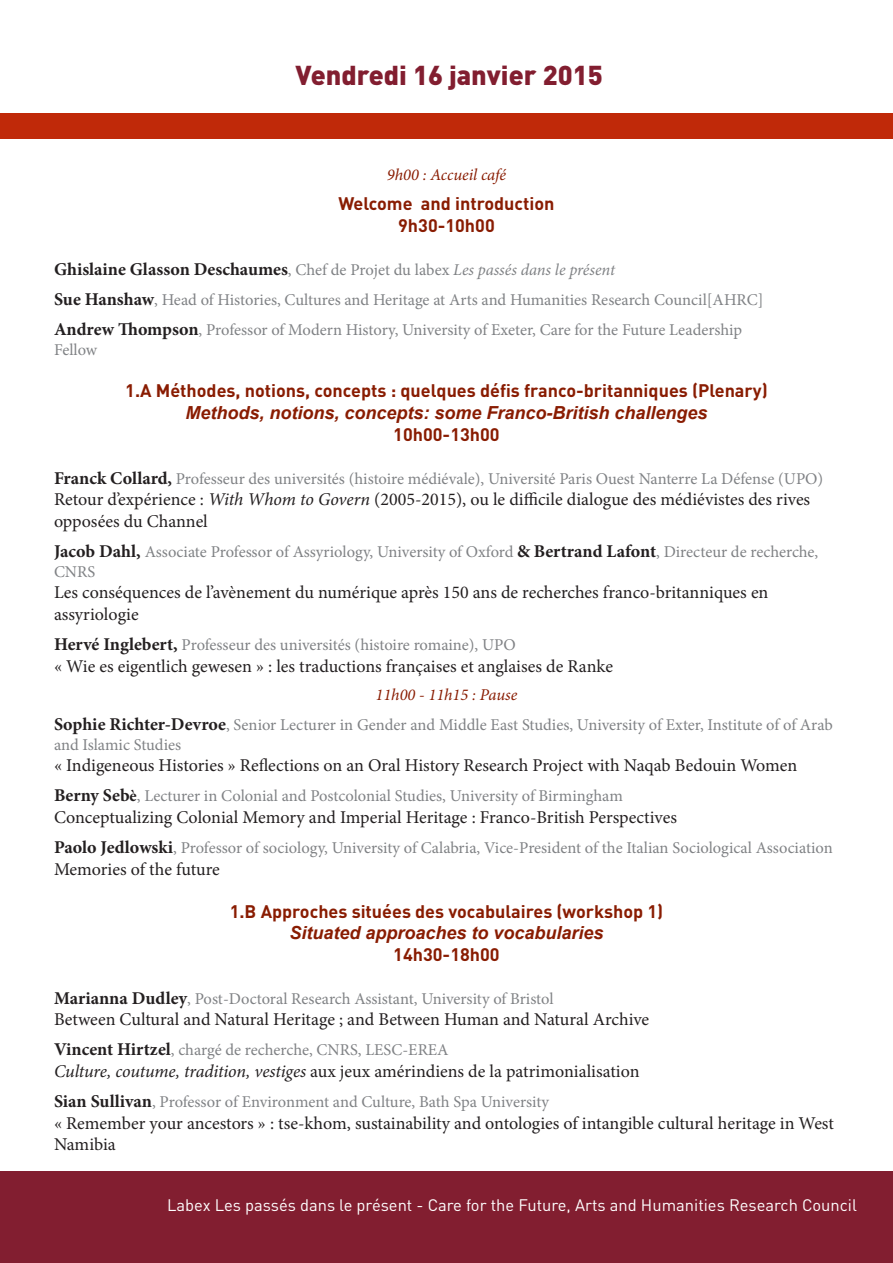
<style>
.page{position:relative;width:893px;height:1263px;background:#fff}
.page>*{position:absolute;margin:0;border:0;box-sizing:border-box;transform-origin:0 0}
.t1{font:900 27px "DIN";color:#821e30}
.t2{font:18px/21.6px "Minion Pro";color:#231f20}
.t3{font:700 18px/21.6px "DIN";color:#891c02;text-align:center}
.t4{font:700 18px "Minion Pro";color:#231f20}
.t5{font:16.5px/19.8px "Minion Pro";letter-spacing:-.005em;color:#808285}
.t6{font:16.5px "DIN";color:#fff}
.t7{font:italic 16.5px "Minion Pro";color:#891c02}
.s1{font-weight:400;font-size:16.5px;color:#808285}
.s2{font-weight:400;font-style:italic;font-size:16.5px;color:#808285}
.s3{font-weight:700;font-size:18px;color:#231f20}
.s4{font-family:"Arial";font-style:italic}
.s5{font-style:italic}
.s6{font-weight:700;color:#231f20}
</style>
<div class="page">
<div style="left:0;top:1171px;width:893px;height:92px;background:#821e30"></div>
<div style="left:0;top:113px;width:893px;height:26px;background:#c02909"></div>
<p class="t1" style="left:295px;top:57px;width:309px">Vendredi 16 janvier 2015</p>
<p class="t7" style="left:387px;top:163px;width:121px">9h00 : Accueil café</p>
<p class="t3" style="left:338px;top:192px;width:218px">Welcome and introduction<br>9h30-10h00</p>
<p class="t4" style="left:54px;top:256px;width:563px">Ghislaine Glasson Deschaumes<span class="s1">, Chef de Projet du labex</span> <span class="s2">Les passés dans le présent</span></p>
<p class="t5" style="left:54px;top:290px;width:711px"><span class="s3">Sue Hanshaw</span>, Head of Histories, Cultures and Heritage at Arts and Humanities Research Council[AHRC]</p>
<p class="t5" style="left:54px;top:320px;width:690px"><span class="s3">Andrew Thompson</span>, Professor of Modern History, University of Exeter, Care for the Future Leadership<br>Fellow</p>
<p class="t3" style="left:125px;top:379px;width:644px">1.A Méthodes, notions, concepts : quelques défis franco-britanniques (Plenary)<br><span class="s4">Methods, notions, concepts: some Franco-British challenges<br></span>10h00-13h00</p>
<p class="t5" style="left:54px;top:468px;width:771px"><span class="s3">Franck Collard,</span> Professeur des universités (histoire médiévale), Université Paris Ouest Nanterre La Défense (UPO)</p>
<p class="t2" style="left:54px;top:489px;width:758px">Retour d’expérience : <span class="s5">With Whom to Govern</span> (2005-2015), ou le difficile dialogue des médiévistes des rives opposées du Channel</p>
<p class="t5" style="left:54px;top:542px;width:766px"><span class="s3">Jacob Dahl,</span> Associate Professor of Assyriology, University of Oxford <span class="s3">&amp; Bertrand Lafont</span>, Directeur de recherche,<br>CNRS</p>
<p class="t2" style="left:54px;top:582px;width:716px">Les conséquences de l’avènement du numérique après 150 ans de recherches franco-britanniques en assyriologie</p>
<p class="t5" style="left:54px;top:635px;width:463px"><span class="s3">Hervé Inglebert,</span> Professeur des universités (histoire romaine), UPO</p>
<p class="t2" style="left:54px;top:655px;width:560px">« Wie es eigentlich gewesen » : les traductions françaises et anglaises de Ranke</p>
<p class="t7" style="left:375px;top:683px;width:143px">11h00 - 11h15 : Pause</p>
<p class="t5" style="left:54px;top:715px;width:780px"><span class="s3">Sophie Richter-Devroe</span>, Senior Lecturer in Gender and Middle East Studies, University of Exter, Institute of of Arab and Islamic Studies</p>
<p class="t2" style="left:54px;top:755px;width:745px">« Indigeneous Histories » Reflections on an Oral History Research Project with Naqab Bedouin Women</p>
<p class="t5" style="left:54px;top:786px;width:570px"><span class="s3">Berny Seb</span><span class="s6">è</span>, Lecturer in Colonial and Postcolonial Studies, University of Birmingham</p>
<p class="t2" style="left:54px;top:806px;width:624px">Conceptualizing Colonial Memory and Imperial Heritage : Franco-British Perspectives</p>
<p class="t5" style="left:54px;top:838px;width:780px"><span class="s3">Paolo Jedlowski</span>, Professor of sociology, University of Calabria, Vice-President of the Italian Sociological Association</p>
<p class="t2" style="left:54px;top:858px;width:167px">Memories of the future</p>
<p class="t3" style="left:230px;top:899px;width:435px">1.B Approches situées des vocabulaires (workshop 1)<br><span class="s4">Situated approaches to vocabularies<br></span>14h30-18h00</p>
<p class="t5" style="left:54px;top:988px;width:501px"><span class="s3">Marianna Dudley</span>, Post-Doctoral Research Assistant, University of Bristol</p>
<p class="t2" style="left:54px;top:1009px;width:597px">Between Cultural and Natural Heritage ; and Between Human and Natural Archive</p>
<p class="t5" style="left:54px;top:1040px;width:396px"><span class="s3">Vincent Hirtzel</span>, chargé de recherche, CNRS, LESC-EREA</p>
<p class="t2" style="left:54px;top:1060px;width:587px"><span class="s5">Culture, coutume, tradition, vestiges</span> aux jeux amérindiens de la patrimonialisation</p>
<p class="t5" style="left:54px;top:1092px;width:496px"><span class="s3">Sian Sullivan</span>, Professor of Environment and Culture, Bath Spa University</p>
<p class="t2" style="left:54px;top:1112px;width:781px">« Remember your ancestors » : tse-khom, sustainability and ontologies of intangible cultural heritage in West<br>Namibia</p>
<p class="t6" style="left:167px;top:1195px;width:691px">Labex Les passés dans le présent - Care for the Future, Arts and Humanities Research Council</p>
</div>
